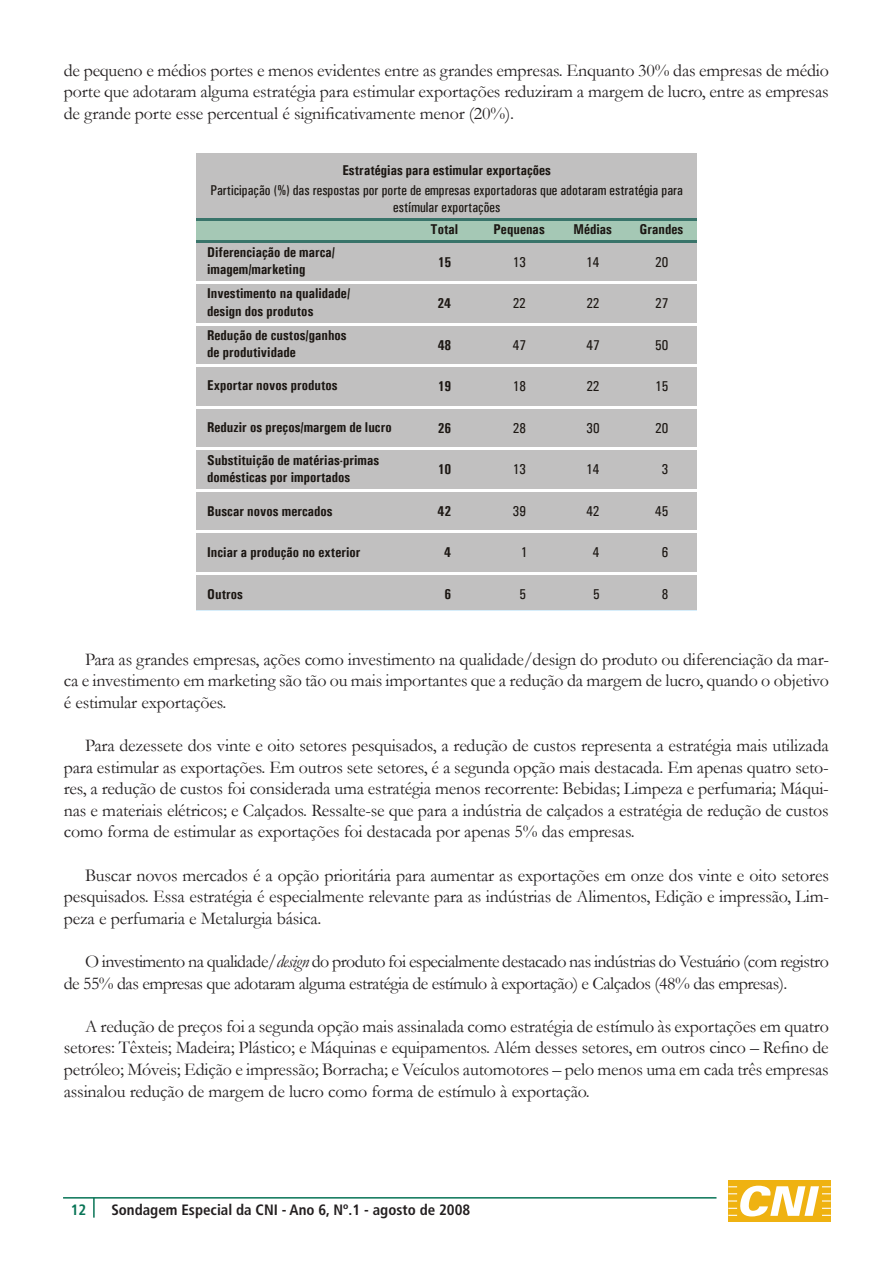
<style>
.page{position:relative;width:893px;height:1263px;background:#fff}
.page>*{position:absolute;margin:0;border:0;box-sizing:border-box;transform-origin:0 0}
.t1{font:18px/21.6px "Garamond";letter-spacing:-.01em;color:#231f20;text-align:justify}
.t2{font:18px/21.6px "Garamond";letter-spacing:-.03em;color:#231f20}
.t3{font:700 condensed 15px "Frutiger";color:#231f20}
.t4{font:700 condensed 15px "Frutiger";color:#087456}
.t5{font:700 14.25px/17.2px "Univers Condensed";color:#1c1713}
.t6{font:14.25px/17px "Univers Condensed";color:#1c1713;text-align:center}
.s1{font-style:italic}
</style>
<div class="page">
<div style="left:728px;top:1180px;width:103px;height:42px;background:#efb211"></div>
<svg style="left:728px;top:1186px;width:103px;height:30px"></svg>
<hr style="left:63px;top:1197px;width:653px;height:1px;background:#087456">
<svg style="left:93px;top:1198px;width:2px;height:19px"></svg>
<div style="left:196px;top:241px;width:500px;height:42px;background:#c1c0c0"></div>
<div style="left:196px;top:283px;width:500px;height:41px;background:#c1c0c0"></div>
<div style="left:196px;top:324px;width:500px;height:42px;background:#c1c0c0"></div>
<div style="left:196px;top:366px;width:500px;height:41px;background:#c1c0c0"></div>
<div style="left:196px;top:407px;width:500px;height:42px;background:#c1c0c0"></div>
<div style="left:196px;top:449px;width:500px;height:41px;background:#c1c0c0"></div>
<div style="left:196px;top:490px;width:500px;height:42px;background:#c1c0c0"></div>
<div style="left:196px;top:532px;width:500px;height:41px;background:#c1c0c0"></div>
<div style="left:196px;top:154px;width:501px;height:66px;background:#c1c0c0"></div>
<div style="left:196px;top:220px;width:501px;height:20px;background:#a5c8b5"></div>
<hr style="left:196px;top:282px;width:501px;height:2px;background:#fff">
<hr style="left:196px;top:323px;width:501px;height:3px;background:#fff">
<hr style="left:196px;top:365px;width:501px;height:2px;background:#fff">
<hr style="left:196px;top:406px;width:501px;height:2px;background:#fff">
<hr style="left:196px;top:448px;width:501px;height:2px;background:#fff">
<hr style="left:196px;top:489px;width:501px;height:2px;background:#fff">
<hr style="left:196px;top:530px;width:501px;height:3px;background:#fff">
<div style="left:196px;top:573px;width:500px;height:37px;background:#c1c0c0"></div>
<hr style="left:196px;top:572px;width:501px;height:2px;background:#fff">
<hr style="left:196px;top:218px;width:501px;height:3px;background:#39746a">
<hr style="left:196px;top:240px;width:501px;height:3px;background:#39746a">
<p class="t1" style="left:64px;top:59px;width:767px">de pequeno e médios portes e menos evidentes entre as grandes empresas. Enquanto 30% das empresas de médio porte que adotaram alguma estratégia para estimular exportações reduziram a margem de lucro, entre as empresas de grande porte esse percentual é significativamente menor (20%).</p>
<p class="t5" style="left:342px;top:161px;width:210px">Estratégias para estimular exportações</p>
<p class="t6" style="left:211px;top:181px;width:474px">Participação (%) das respostas por porte de empresas exportadoras que adotaram estratégia para estímular exportações</p>
<p class="t5" style="left:207px;top:243px;width:129px">Diferenciação de marca/ imagem/marketing</p>
<p class="t5" style="left:207px;top:285px;width:144px">Investimento na qualidade/ design dos produtos</p>
<p class="t5" style="left:207px;top:326px;width:141px">Redução de custos/ganhos de produtividade</p>
<p class="t5" style="left:207px;top:376px;width:132px">Exportar novos produtos</p>
<p class="t5" style="left:207px;top:418px;width:186px">Reduzir os preços/margem de lucro</p>
<p class="t5" style="left:207px;top:451px;width:173px">Substituição de matérias-primas domésticas por importados</p>
<p class="t5" style="left:207px;top:502px;width:127px">Buscar novos mercados</p>
<p class="t5" style="left:207px;top:544px;width:155px">Inciar a produção no exterior</p>
<p class="t5" style="left:431px;top:220px;width:29px">Total</p>
<p class="t5" style="left:494px;top:220px;width:53px">Pequenas</p>
<p class="t5" style="left:573px;top:220px;width:40px">Médias</p>
<p class="t5" style="left:640px;top:220px;width:45px">Grandes</p>
<p class="t6" style="left:655px;top:254px;width:15px">20</p>
<p class="t6" style="left:655px;top:295px;width:15px">27</p>
<p class="t6" style="left:655px;top:337px;width:15px">50</p>
<p class="t6" style="left:655px;top:378px;width:15px">15</p>
<p class="t6" style="left:655px;top:420px;width:15px">20</p>
<p class="t6" style="left:662px;top:461px;width:8px">3</p>
<p class="t6" style="left:655px;top:502px;width:15px">45</p>
<p class="t6" style="left:662px;top:544px;width:8px">6</p>
<p class="t6" style="left:513px;top:254px;width:15px">13</p>
<p class="t6" style="left:513px;top:295px;width:15px">22</p>
<p class="t6" style="left:513px;top:337px;width:15px">47</p>
<p class="t6" style="left:513px;top:378px;width:15px">18</p>
<p class="t6" style="left:513px;top:420px;width:15px">28</p>
<p class="t6" style="left:513px;top:461px;width:15px">13</p>
<p class="t6" style="left:513px;top:503px;width:15px">39</p>
<p class="t6" style="left:521px;top:544px;width:8px">1</p>
<p class="t5" style="left:438px;top:253px;width:15px">15</p>
<p class="t5" style="left:437px;top:295px;width:15px">24</p>
<p class="t5" style="left:438px;top:336px;width:15px">48</p>
<p class="t5" style="left:438px;top:378px;width:15px">19</p>
<p class="t5" style="left:438px;top:419px;width:15px">26</p>
<p class="t5" style="left:438px;top:461px;width:15px">10</p>
<p class="t5" style="left:438px;top:502px;width:15px">42</p>
<p class="t5" style="left:444px;top:544px;width:8px">4</p>
<p class="t6" style="left:586px;top:254px;width:15px">14</p>
<p class="t6" style="left:586px;top:295px;width:15px">22</p>
<p class="t6" style="left:586px;top:337px;width:15px">47</p>
<p class="t6" style="left:586px;top:378px;width:15px">22</p>
<p class="t6" style="left:586px;top:420px;width:15px">30</p>
<p class="t6" style="left:586px;top:461px;width:15px">14</p>
<p class="t6" style="left:586px;top:503px;width:15px">42</p>
<p class="t6" style="left:593px;top:544px;width:8px">4</p>
<p class="t5" style="left:207px;top:585px;width:37px">Outros</p>
<p class="t5" style="left:445px;top:585px;width:8px">6</p>
<p class="t6" style="left:519px;top:585px;width:8px">5</p>
<p class="t6" style="left:593px;top:585px;width:8px">5</p>
<p class="t6" style="left:662px;top:586px;width:8px">8</p>
<p class="t1" style="left:64px;top:648px;width:767px;text-indent:21px">Para as grandes empresas, ações como investimento na qualidade/design do produto ou diferenciação da mar&shy;ca e investimento em marketing são tão ou mais importantes que a redução da margem de lucro, quando o objetivo é estimular exportações.</p>
<p class="t1" style="left:64px;top:734px;width:767px;text-indent:21px">Para dezessete dos vinte e oito setores pesquisados, a redução de custos representa a estratégia mais utilizada para estimular as exportações. Em outros sete setores, é a segunda opção mais destacada. Em apenas quatro seto&shy;res, a redução de custos foi considerada uma estratégia menos recorrente: Bebidas; Limpeza e perfumaria; Máqui&shy;nas e materiais elétricos; e Calçados. Ressalte-se que para a indústria de calçados a estratégia de redução de custos como forma de estimular as exportações foi destacada por apenas 5% das empresas.</p>
<p class="t1" style="left:64px;top:864px;width:767px;text-indent:21px">Buscar novos mercados é a opção prioritária para aumentar as exportações em onze dos vinte e oito setores pesquisados. Essa estratégia é especialmente relevante para as indústrias de Alimentos, Edição e impressão, Lim&shy;peza e perfumaria e Metalurgia básica.</p>
<p class="t2" style="left:64px;top:950px;width:767px;text-indent:21px">O investimento na qualidade/<span class="s1">design</span> do produto foi especialmente destacado nas indústrias do Vestuário (com registro de 55% das empresas que adotaram alguma estratégia de estímulo à exportação) e Calçados (48% das empresas).</p>
<p class="t1" style="left:64px;top:1015px;width:766px;text-indent:21px">A redução de preços foi a segunda opção mais assinalada como estratégia de estímulo às exportações em quatro setores: Têxteis; Madeira; Plástico; e Máquinas e equipamentos. Além desses setores, em outros cinco – Refino de petróleo; Móveis; Edição e impressão; Borracha; e Veículos automotores – pelo menos uma em cada três empresas assinalou redução de margem de lucro como forma de estímulo à exportação.</p>
<p class="t4" style="left:71px;top:1201px;width:17px">12</p>
<p class="t3" style="left:111px;top:1201px;width:360px">Sondagem Especial da CNI - Ano 6, Nº.1 - agosto de 2008</p>
</div>
